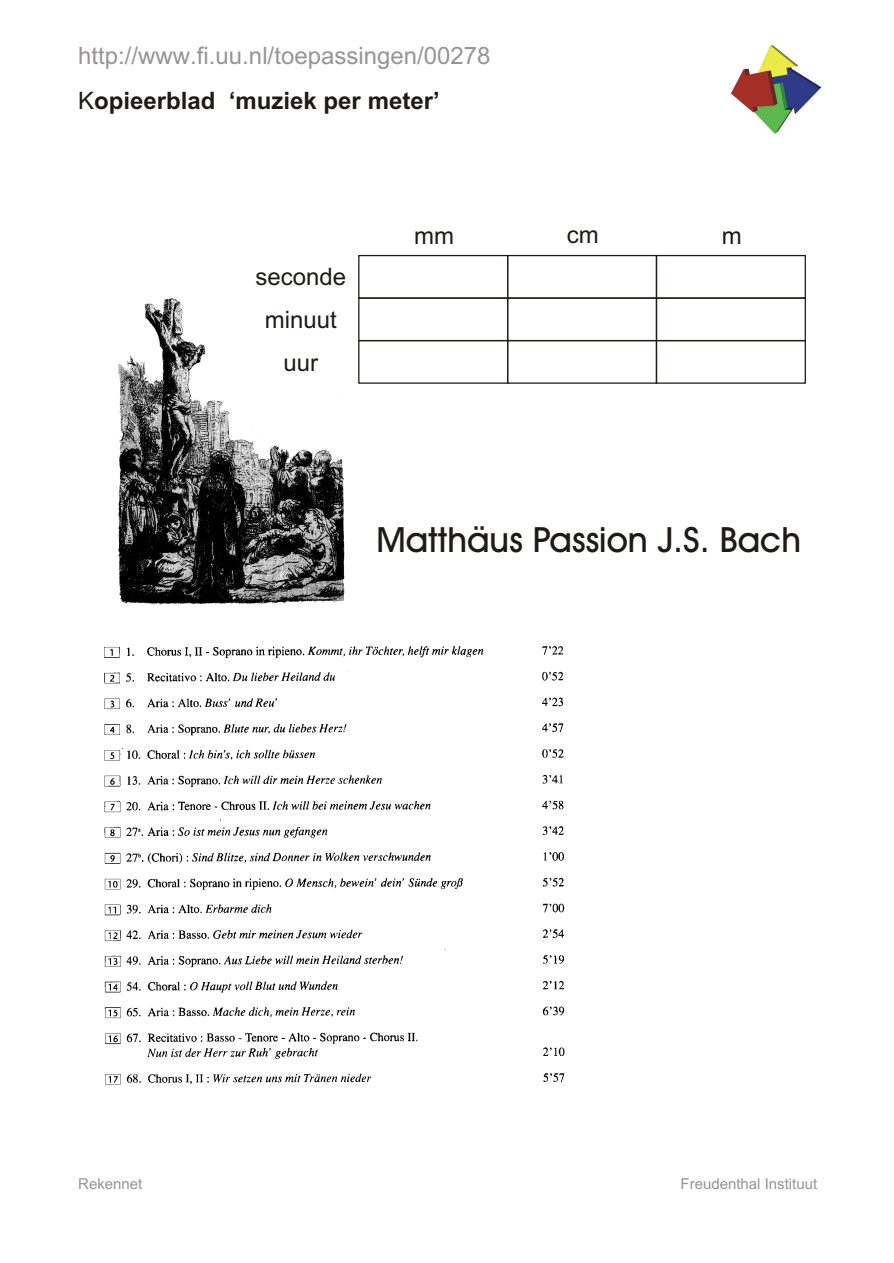
<style>
.page{position:relative;width:894px;height:1263px;background:#fff}
.page>*{position:absolute;margin:0;border:0;box-sizing:border-box;transform-origin:0 0}
.t1{font:34.95px "Avant Garde Md BT";color:#1f1a17}
.t2{font:24px "Arial";color:#969494}
.t3{font:700 24px "Arial";color:#1f1a17}
.t4{font:24px/42.9px "Arial";color:#1f1a17;text-align:center}
.t5{font:15px "Arial";color:#969494}
.s1{font-weight:400}
</style>
<div class="page">
<img style="left:731px;top:45px;width:91px;height:89px">
<img style="left:117px;top:297px;width:230px;height:307px">
<img style="left:104px;top:646px;width:461px;height:439px">
<div style="left:358px;top:255px;width:150px;height:44px;border:1px solid #1f1a17"></div>
<div style="left:358px;top:297px;width:150px;height:44px;border:1px solid #1f1a17"></div>
<div style="left:358px;top:340px;width:150px;height:44px;border:1px solid #1f1a17"></div>
<div style="left:507px;top:255px;width:150px;height:44px;border:1px solid #1f1a17"></div>
<div style="left:507px;top:297px;width:150px;height:44px;border:1px solid #1f1a17"></div>
<div style="left:507px;top:340px;width:150px;height:44px;border:1px solid #1f1a17"></div>
<div style="left:656px;top:255px;width:150px;height:44px;border:1px solid #1f1a17"></div>
<div style="left:656px;top:297px;width:150px;height:44px;border:1px solid #1f1a17"></div>
<div style="left:656px;top:340px;width:150px;height:44px;border:1px solid #1f1a17"></div>
<p class="t2" style="left:78px;top:46px;width:414px">http://www.fi.uu.nl/toepassingen/00278</p>
<p class="t3" style="left:78px;top:92px;width:363px"><span class="s1">K</span>opieerblad ‘muziek per meter’</p>
<p class="t4" style="left:255px;top:258px;width:92px">seconde minuut uur</p>
<p class="t4" style="left:414px;top:216px;width:41px">mm</p>
<p class="t4" style="left:567px;top:215px;width:33px">cm</p>
<p class="t4" style="left:722px;top:216px;width:21px">m</p>
<h1 class="t1" style="left:376px;top:525px;width:426px">Matthäus Passion J.S. Bach</h1>
<p class="t5" style="left:78px;top:1178px;width:66px">Rekennet</p>
<p class="t5" style="left:681px;top:1178px;width:138px">Freudenthal Instituut</p>
</div>
